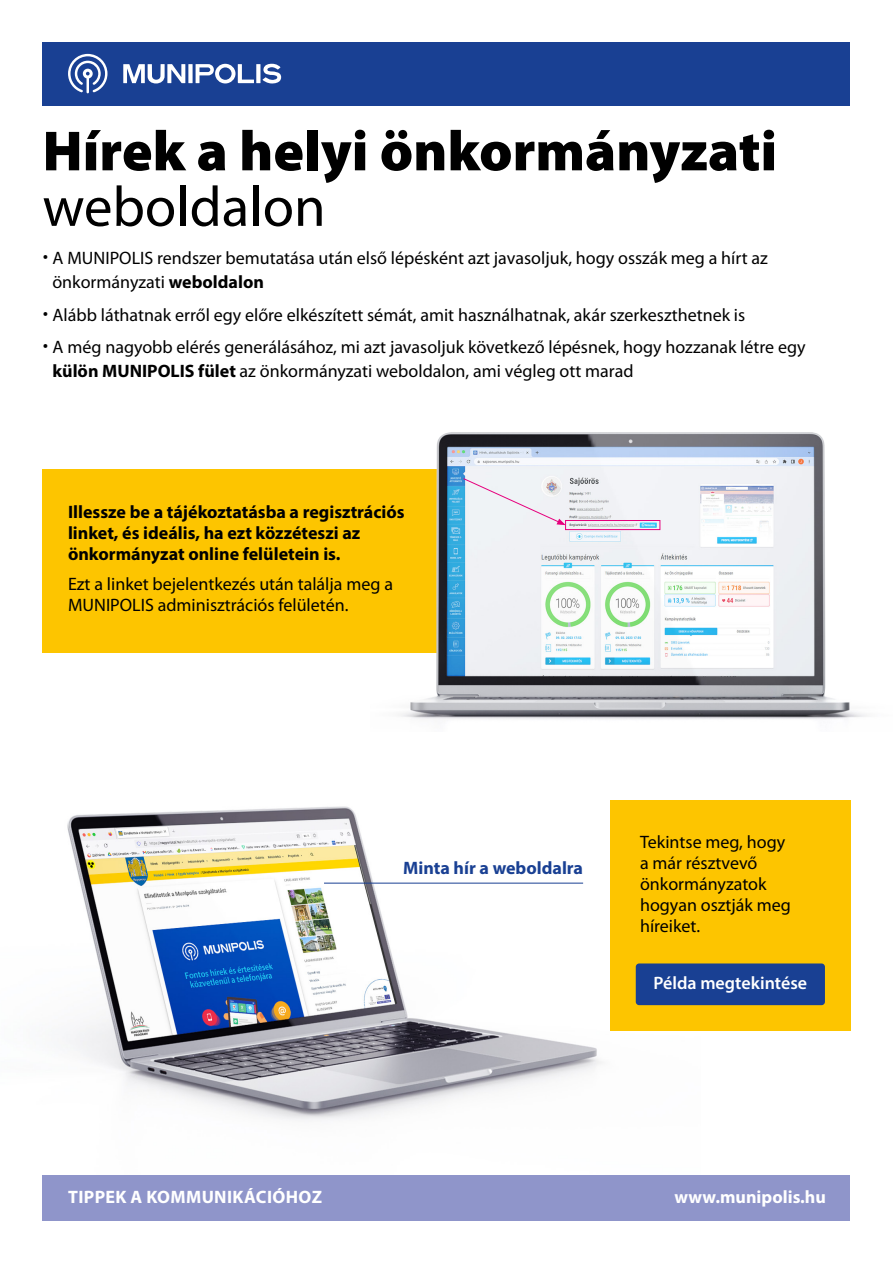
<style>
.page{position:relative;width:893px;height:1263px;background:#fff}
.page>*{position:absolute;margin:0;border:0;box-sizing:border-box;transform-origin:0 0}
.t1{font:900 57px "Myriad Pro";color:#000}
.t2{font:57px "Myriad Pro";color:#000}
.t3{font:18px/21px "Myriad Pro";color:#000}
.t4{font:700 18px/21px "Myriad Pro";color:#000}
.t5{font:700 18px "Myriad Pro";letter-spacing:.02em;color:#fff}
.t6{font:700 18px "Myriad Pro";color:#194093}
.t7{font:600 18px "Myriad Pro";color:#fff}
.t8{font:700 18px "Myriad Pro";color:#fff}
.s1{font-weight:700;font-size:21px}
.s2{font-weight:700}
</style>
<div class="page">
<img style="left:63px;top:806px;width:539px;height:314px">
<div style="left:43px;top:42px;width:807px;height:63px;background:#194093"></div>
<svg style="left:123px;top:64px;width:62px;height:19px"></svg>
<div style="left:188px;top:64px;width:5px;height:19px;background:#fff"></div>
<svg style="left:256px;top:64px;width:4px;height:19px"></svg>
<svg style="left:196px;top:64px;width:58px;height:19px"></svg>
<svg style="left:263px;top:64px;width:18px;height:20px"></svg>
<svg style="left:68px;top:54px;width:39px;height:39px"></svg>
<hr style="left:324px;top:883px;width:259px;height:1px;background:#194093">
<div style="left:610px;top:800px;width:240px;height:231px;background:#fdc500"></div>
<div style="left:636px;top:963px;width:189px;height:42px;background:#194093;border-radius:3px"></div>
<div style="left:43px;top:469px;width:399px;height:184px;background:#fdc500"></div>
<img style="left:400px;top:432px;width:467px;height:287px">
<svg style="left:462px;top:477px;width:104px;height:48px"></svg>
<div style="left:565px;top:520px;width:95px;height:10px;border:1px solid #e6007d"></div>
<div style="left:43px;top:1175px;width:807px;height:45px;background:#8f95ca"></div>
<h1 class="t1" style="left:43px;top:113px;width:736px">Hírek a helyi önkormányzati</h1>
<h1 class="t2" style="left:43px;top:172px;width:285px">weboldalon</h1>
<p class="t3" style="left:52px;top:246px;width:717px;line-height:24px;text-indent:-10px"><span class="s1">·</span> A MUNIPOLIS rendszer bemutatása után első lépésként azt javasoljuk, hogy osszák meg a hírt az önkormányzati <span class="s2">weboldalon</span></p>
<p class="t3" style="left:43px;top:298px;width:764px;line-height:32.5px"><span class="s1">·</span> Alább láthatnak erről egy előre elkészített sémát, amit használhatnak, akár szerkeszthetnek is<br><span class="s1">·</span> A még nagyobb elérés generálásához, mi azt javasoljuk következő lépésnek, hogy hozzanak létre egy</p>
<p class="t3" style="left:52px;top:360px;width:583px"><span class="s2">külön MUNIPOLIS fület</span> az önkormányzati weboldalon, ami végleg ott marad</p>
<p class="t4" style="left:68px;top:501px;width:338px">Illessze be a tájékoztatásba a regisztrációs linket, és ideális, ha ezt közzéteszi az önkormányzat online felületein is.</p>
<p class="t3" style="left:68px;top:573px;width:326px">Ezt a linket bejelentkezés után találja meg a<br>MUNIPOLIS adminisztrációs felületén.</p>
<p class="t6" style="left:403px;top:856px;width:181px">Minta hír a weboldalra</p>
<p class="t3" style="left:640px;top:831px;width:152px">Tekintse meg, hogy a már résztvevő önkormányzatok hogyan osztják meg híreiket.</p>
<p class="t7" style="left:653px;top:972px;width:155px">Példa megtekintése</p>
<p class="t5" style="left:68px;top:1185px;width:255px">TIPPEK A KOMMUNIKÁCIÓHOZ</p>
<p class="t8" style="left:675px;top:1185px;width:153px">www.munipolis.hu</p>
</div>
